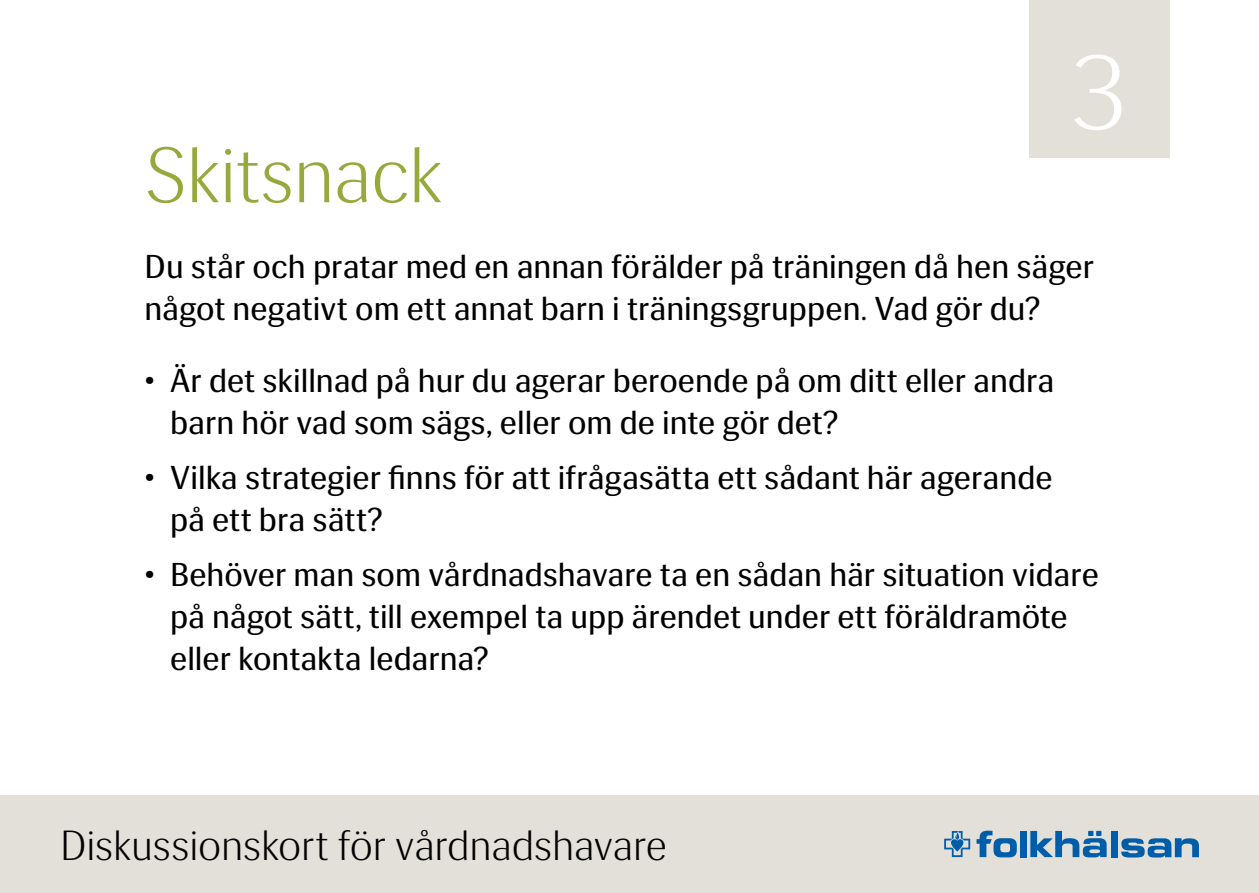
<style>
.page{position:relative;width:1259px;height:893px;background:#fff}
.page>*{position:absolute;margin:0;border:0;box-sizing:border-box;transform-origin:0 0}
.t1{font:300 108px "Siri";color:#fff}
.Rubrik{font:300 78px "Siri";letter-spacing:-.01em;color:#96a93d}
.t2{font:300 42px "Siri";letter-spacing:-.01em;color:#000}
.Brödtext{font:33px/42px "Siri";color:#000}
</style>
<div class="page">
<div style="left:0;top:795px;width:1259px;height:98px;background:#e3e0da"></div>
<svg style="left:944px;top:831px;width:26px;height:26px"></svg>
<svg style="left:976px;top:831px;width:40px;height:26px"></svg>
<div style="left:1020px;top:831px;width:6px;height:26px;background:#005da9"></div>
<div style="left:1110px;top:831px;width:7px;height:26px;background:#005da9"></div>
<svg style="left:1121px;top:838px;width:78px;height:19px"></svg>
<svg style="left:1030px;top:831px;width:76px;height:26px"></svg>
<div style="left:1029px;top:0;width:140px;height:157px;background:#e3e0da"></div>
<p class="Rubrik" style="left:145px;top:133px;width:300px">Skitsnack</p>
<p class="t1" style="left:1071px;top:34px;width:58px">3</p>
<p class="Brödtext" style="left:145px;top:246px;width:951px">Du står och pratar med en annan förälder på träningen då hen säger något negativt om ett annat barn i träningsgruppen. Vad gör du?</p>
<p class="Brödtext" style="left:170px;top:360px;width:886px;text-indent:-26px">• Är det skillnad på hur du agerar beroende på om ditt eller andra barn hör vad som sägs, eller om de inte gör det?</p>
<p class="Brödtext" style="left:170px;top:457px;width:884px;text-indent:-26px">• Vilka strategier finns för att ifrågasätta ett sådant här agerande på ett bra sätt?</p>
<p class="Brödtext" style="left:170px;top:553px;width:930px;text-indent:-26px">• Behöver man som vårdnadshavare ta en sådan här situation vidare på något sätt, till exempel ta upp ärendet under ett föräldramöte eller kontakta ledarna?</p>
<p class="t2" style="left:60px;top:823px;width:608px">Diskussionskort för vårdnadshavare</p>
</div>
